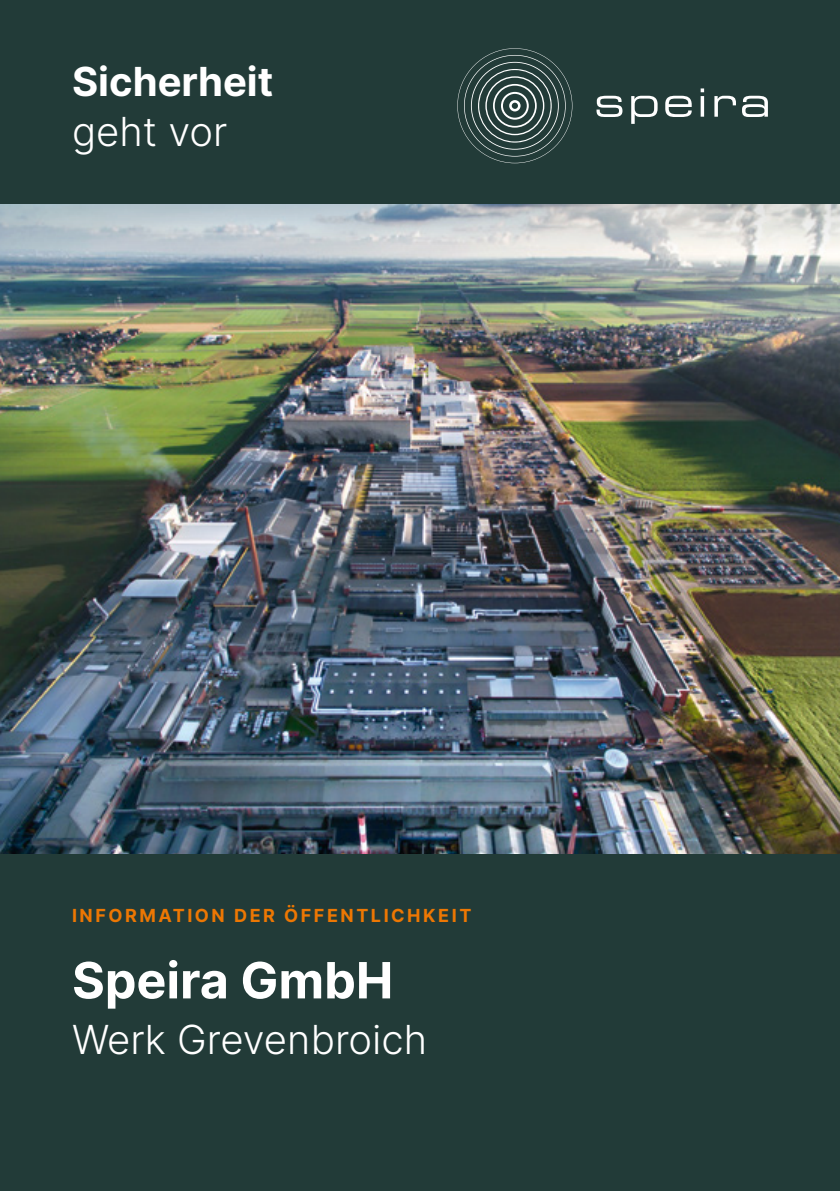
<style>
.page{position:relative;width:840px;height:1191px;background:#fff}
.page>*{position:absolute;margin:0;border:0;box-sizing:border-box;transform-origin:0 0}
.t1{font:700 50px "Inter";color:#fff}
.t2{font:300 40px "Inter";color:#fff}
.t3{font:700 40px "Inter";color:#fff}
.t4{font:700 18px "Inter";letter-spacing:.14em;color:#ed7703}
</style>
<div class="page">
<div style="left:0;top:853px;width:839px;height:338px;background:#223b38"></div>
<div style="left:0;top:0;width:839px;height:252px;background:#223b38"></div>
<img style="left:0;top:299px;width:839px;height:554px">
<svg style="left:0;top:204px;width:839px;height:95px;background:#a3b0b7"></svg>
<svg style="left:596px;top:88px;width:171px;height:36px"></svg>
<svg style="left:457px;top:48px;width:115px;height:115px"></svg>
<h2 class="t3" style="left:72px;top:52px;width:203px">Sicherheit</h2>
<h2 class="t2" style="left:72px;top:102px;width:157px">geht vor</h2>
<p class="t4" style="left:72px;top:902px;width:400px">INFORMATION DER ÖFFENTLICHKEIT</p>
<h1 class="t1" style="left:72px;top:943px;width:322px">Speira GmbH</h1>
<h2 class="t2" style="left:72px;top:1010px;width:356px">Werk Grevenbroich</h2>
</div>
